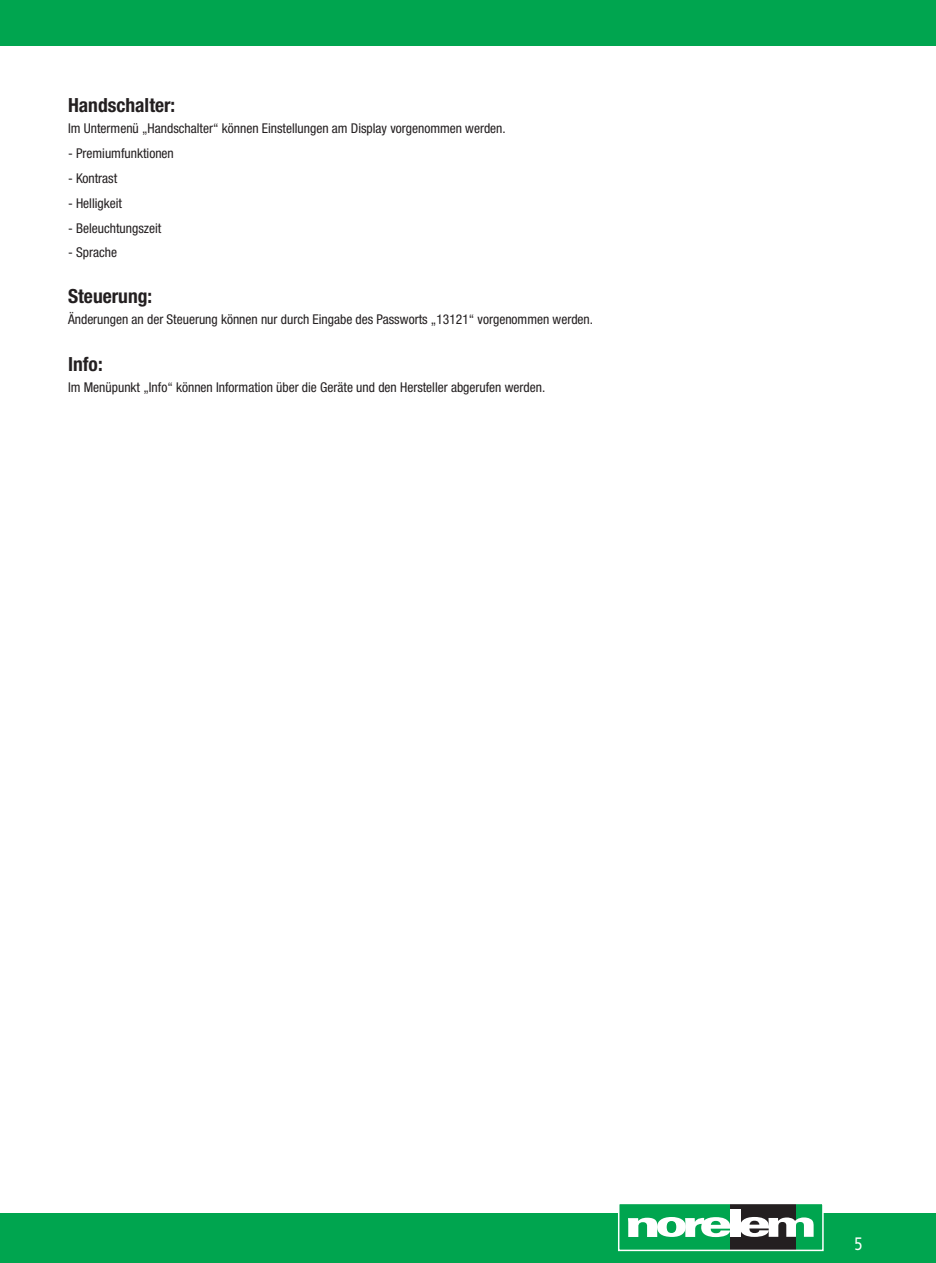
<style>
.page{position:relative;width:936px;height:1263px;background:#fff}
.page>*{position:absolute;margin:0;border:0;box-sizing:border-box;transform-origin:0 0}
.t1{font:700 condensed 19.5px "Helvetica Neue LTW1 G";color:#231f20}
.t2{font:18px "Frutiger Neue LTW1 G";color:#fff;scale:.81 1}
.t3{font:condensed 13.5px "Helvetica Neue LTW1 G";color:#231f20}
</style>
<div class="page">
<div style="left:0;top:0;width:935px;height:46px;background:#00a54f"></div>
<div style="left:0;top:1213px;width:935px;height:50px;background:#00a54f"></div>
<div style="left:618px;top:1203px;width:204px;height:47px;background:#00a54f"></div>
<div style="left:730px;top:1203px;width:65px;height:47px;background:#231f20"></div>
<svg style="left:628px;top:1217px;width:102px;height:20px"></svg>
<div style="left:730px;top:1209px;width:10px;height:28px;background:#fff"></div>
<svg style="left:740px;top:1217px;width:73px;height:20px"></svg>
<div style="left:618px;top:1203px;width:205px;height:48px;border:2px solid #fff"></div>
<h1 class="t1" style="left:68px;top:93px;width:109px">Handschalter:</h1>
<p class="t3" style="left:68px;top:120px;width:439px">Im Untermenü „Handschalter“ können Einstellungen am Display vorgenommen werden.</p>
<p class="t3" style="left:68px;top:146px;width:107px">- Premiumfunktionen</p>
<p class="t3" style="left:68px;top:170px;width:51px">- Kontrast</p>
<p class="t3" style="left:68px;top:195px;width:55px">- Helligkeit</p>
<p class="t3" style="left:68px;top:220px;width:95px">- Beleuchtungszeit</p>
<p class="t3" style="left:68px;top:245px;width:50px">- Sprache</p>
<h1 class="t1" style="left:68px;top:284px;width:86px">Steuerung:</h1>
<p class="t3" style="left:68px;top:312px;width:526px">Änderungen an der Steuerung können nur durch Eingabe des Passworts „13121“ vorgenommen werden.</p>
<h1 class="t1" style="left:68px;top:352px;width:36px">Info:</h1>
<p class="t3" style="left:68px;top:380px;width:478px">Im Menüpunkt „Info“ können Information über die Geräte und den Hersteller abgerufen werden.</p>
<h2 class="t2" style="left:854px;top:1230px;width:12px">5</h2>
</div>
